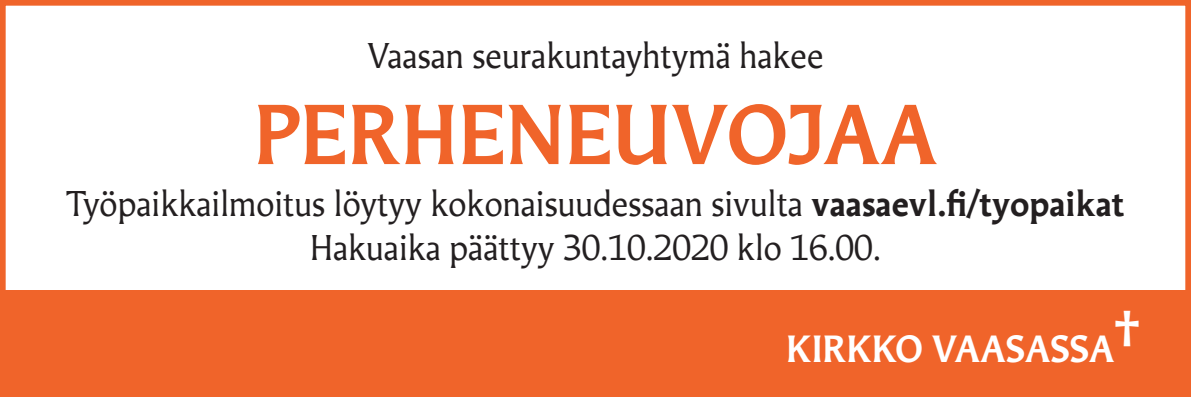
<style>
.page{position:relative;width:1191px;height:397px;background:#fff}
.page>*{position:absolute;margin:0;border:0;box-sizing:border-box;transform-origin:0 0}
.t1{font:700 80px "Martti";color:#f0642a}
.t2{font:700 36px "Martti Display";color:#fff}
.t3{font:34px/44px "Martti";color:#231f20;text-align:center}
.s1{font-weight:700}
</style>
<div class="page">
<div style="left:0;top:291px;width:1191px;height:106px;background:#f0642a"></div>
<div style="left:0;top:0;width:1191px;height:397px;border:6px solid #f0642a"></div>
<p class="t3" style="left:367px;top:34px;width:458px">Vaasan seurakuntayhtymä hakee</p>
<h1 class="t1" style="left:253px;top:82px;width:685px">PERHENEUVOJAA</h1>
<p class="t3" style="left:66px;top:182px;width:1059px">Työpaikkailmoitus löytyy kokonaisuudessaan sivulta <span class="s1">vaasaevl.fi/tyopaikat<br></span>Hakuaika päättyy 30.10.2020 klo 16.00.</p>
<p class="t2" style="left:786px;top:328px;width:354px">KIRKKO VAASASSA¤</p>
</div>
